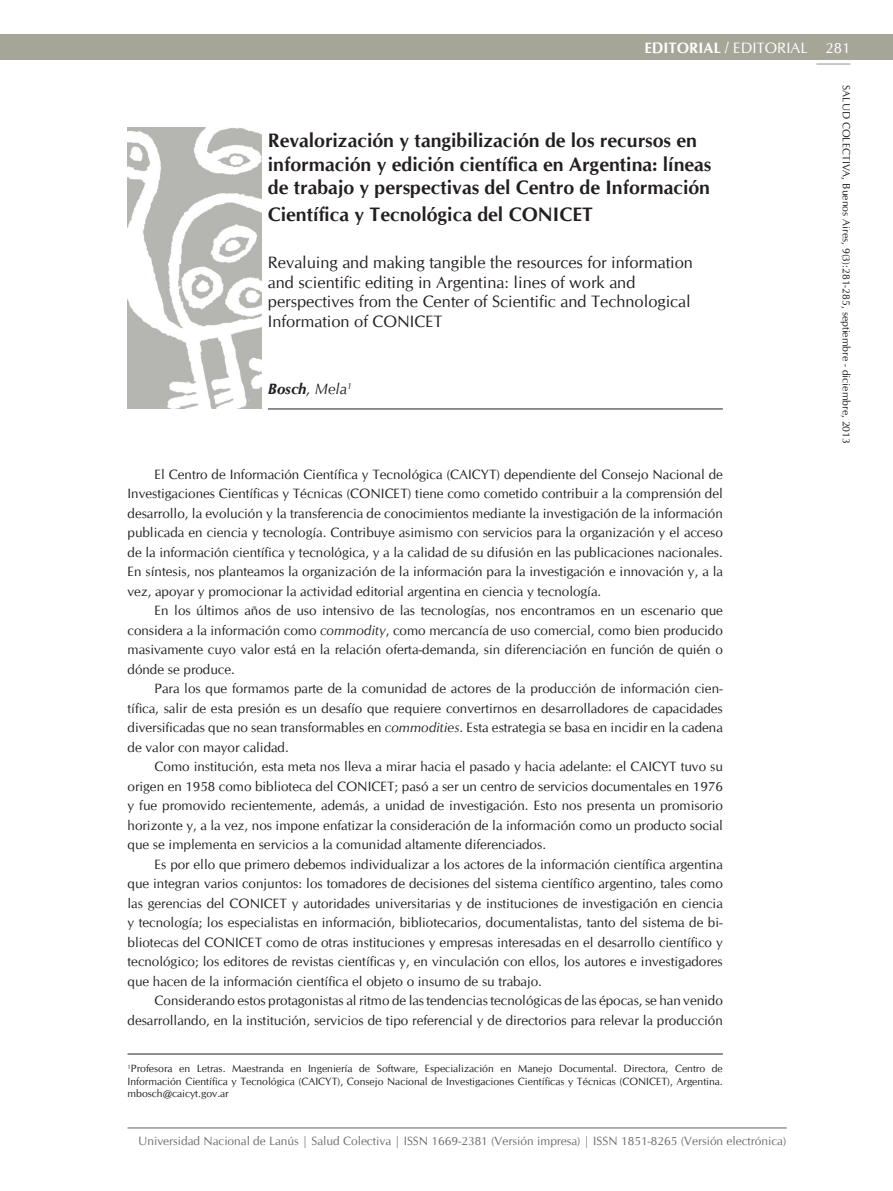
<style>
.page{position:relative;width:893px;height:1191px;background:#fff}
.page>*{position:absolute;margin:0;border:0;box-sizing:border-box;transform-origin:0 0}
.t1{font:700 19.5px/23.4px "CG Omega";color:#231f20}
.t2{font:16.5px/19.8px "CG Omega";color:#231f20}
.t3{font:15px "CG Omega";color:#fff}
.t4{font:italic 700 15px "CG Omega";color:#231f20}
.t5{font:13.5px/19.5px "CG Omega";color:#231f20;text-align:justify}
.t6{font:12px "CG Omega";color:#6c6d70}
.t7{font:10.5px/12.6px "CG Omega";color:#231f20;text-align:justify}
.s1{font-weight:700}
.s2{font-weight:400}
.s3{font-style:italic}
</style>
<div class="page">
<img style="left:128px;top:128px;width:133px;height:280px">
<div style="left:0;top:34px;width:893px;height:26px;background:#a6a698"></div>
<hr style="left:816px;top:64px;width:34px;height:1px;background:#939598">
<hr style="left:128px;top:1127px;width:659px;height:1px;background:#939598">
<hr style="left:268px;top:409px;width:455px;height:1px;background:#231f20">
<hr style="left:128px;top:1053px;width:595px;height:1px;background:#231f20">
<p class="t3" style="left:644px;top:39px;width:207px"><span class="s1">EDITORIAL /</span> EDITORIAL 281</p>
<p class="t7" style="left:852px;top:85px;width:360px;rotate:90deg">SALUD COLECTIVA, Buenos Aires, 9(3):281-285, septiembre - diciembre, 2013</p>
<h1 class="t1" style="left:268px;top:129px;width:445px">Revalorización y tangibilización de los recursos en información y edición científica en Argentina: líneas de trabajo y perspectivas del Centro de Información</h1>
<h1 class="t1" style="left:268px;top:202px;width:326px">Científica y Tecnológica del CONICET</h1>
<p class="t2" style="left:268px;top:252px;width:427px">Revaluing and making tangible the resources for information and scientific editing in Argentina: lines of work and perspectives from the Center of Scientific and Technological Information of CONICET</p>
<p class="t4" style="left:268px;top:379px;width:86px">Bosch<span class="s2">, Mela</span><sup>1</sup></p>
<p class="t5" style="left:128px;top:464px;width:597px;text-indent:27px">El Centro de Información Científica y Tecnológica (CAICYT) dependiente del Consejo Nacional de Investigaciones Científicas y Técnicas (CONICET) tiene como cometido contribuir a la comprensión del desarrollo, la evolución y la transferencia de conocimientos mediante la investigación de la información publicada en ciencia y tecnología. Contribuye asimismo con servicios para la organización y el acceso de la información científica y tecnológica, y a la calidad de su difusión en las publicaciones nacionales.<br>En síntesis, nos planteamos la organización de la información para la investigación e innovación y, a la vez, apoyar y promocionar la actividad editorial argentina en ciencia y tecnología.</p>
<p class="t5" style="left:128px;top:601px;width:597px;text-indent:27px">En los últimos años de uso intensivo de las tecnologías, nos encontramos en un escenario que considera a la información como <span class="s3">commodity</span>, como mercancía de uso comercial, como bien producido masivamente cuyo valor está en la relación oferta-demanda, sin diferenciación en función de quién o dónde se produce.</p>
<p class="t5" style="left:128px;top:679px;width:597px;text-indent:27px">Para los que formamos parte de la comunidad de actores de la producción de información cien&shy;tífica, salir de esta presión es un desafío que requiere convertirnos en desarrolladores de capacidades diversificadas que no sean transformables en <span class="s3">commodities</span>. Esta estrategia se basa en incidir en la cadena de valor con mayor calidad.</p>
<p class="t5" style="left:128px;top:757px;width:597px;text-indent:27px">Como institución, esta meta nos lleva a mirar hacia el pasado y hacia adelante: el CAICYT tuvo su origen en 1958 como biblioteca del CONICET; pasó a ser un centro de servicios documentales en 1976 y fue promovido recientemente, además, a unidad de investigación. Esto nos presenta un promisorio horizonte y, a la vez, nos impone enfatizar la consideración de la información como un producto social que se implementa en servicios a la comunidad altamente diferenciados.</p>
<p class="t5" style="left:128px;top:854px;width:597px;text-indent:27px">Es por ello que primero debemos individualizar a los actores de la información científica argentina que integran varios conjuntos: los tomadores de decisiones del sistema científico argentino, tales como las gerencias del CONICET y autoridades universitarias y de instituciones de investigación en ciencia y tecnología; los especialistas en información, bibliotecarios, documentalistas, tanto del sistema de bi&shy;bliotecas del CONICET como de otras instituciones y empresas interesadas en el desarrollo científico y tecnológico; los editores de revistas científicas y, en vinculación con ellos, los autores e investigadores que hacen de la información científica el objeto o insumo de su trabajo.</p>
<p class="t5" style="left:128px;top:991px;width:597px;text-align:right">Considerando estos protagonistas al ritmo de las tendencias tecnológicas de las épocas, se han venido desarrollando, en la institución, servicios de tipo referencial y de directorios para relevar la producción</p>
<p class="t7" style="left:128px;top:1062px;width:597px"><sup>1</sup>Profesora en Letras. Maestranda en Ingeniería de Software, Especialización en Manejo Documental. Directora, Centro de Información Científica y Tecnológica (CAICYT), Consejo Nacional de Investigaciones Científicas y Técnicas (CONICET), Argentina. mbosch@caicyt.gov.ar</p>
<p class="t6" style="left:138px;top:1133px;width:650px">Universidad Nacional de Lanús | Salud Colectiva | ISSN 1669-2381 (Versión impresa) | ISSN 1851-8265 (Versión electrónica)</p>
</div>
